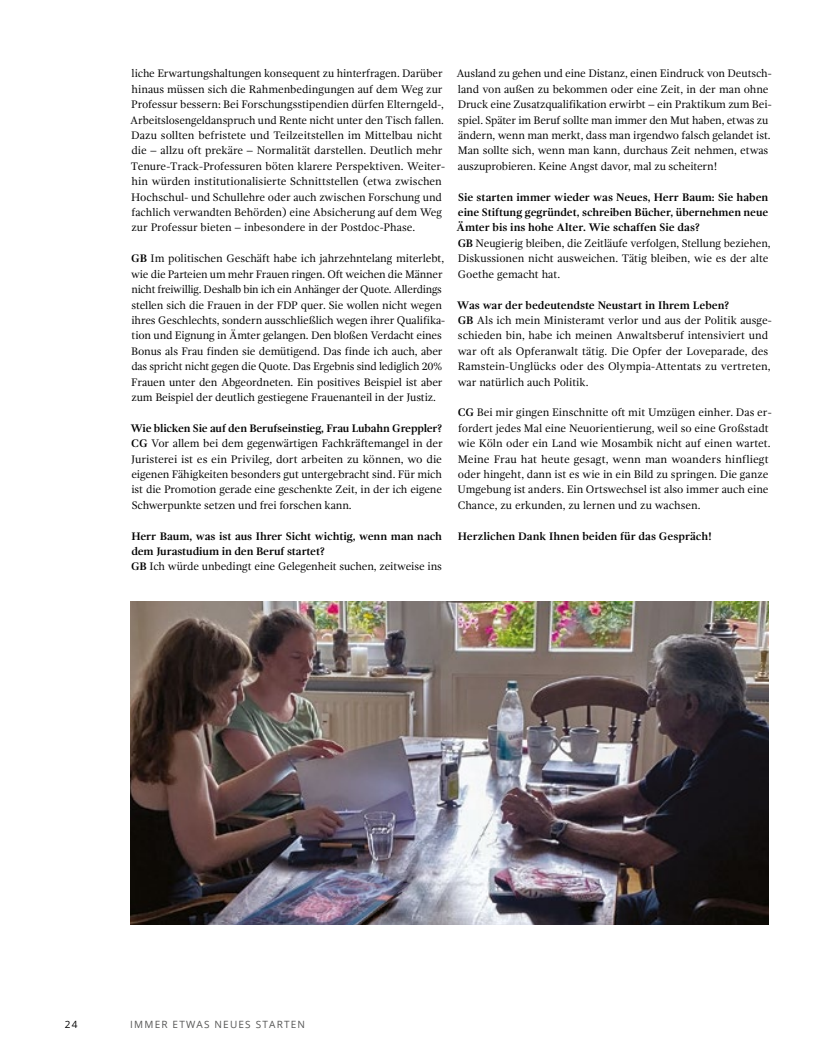
<style>
.page{position:relative;width:815px;height:1063px;background:#fff}
.page>*{position:absolute;margin:0;border:0;box-sizing:border-box;transform-origin:0 0}
.t1{font:11.25px/15.4px "Gandhi Serif";letter-spacing:-.01em;color:#000}
.t2{font:700 11.25px/15.4px "Gandhi Serif";letter-spacing:-.005em;color:#000}
.t3{font:10px "Open Sans";letter-spacing:.12em;color:#565655}
.t4{font:10px "Open Sans";color:#000}
.s1{font-weight:700}
.s2{font-weight:400}
</style>
<div class="page">
<hr style="left:814px;top:0;width:1px;height:1063px;background:#fffcee">
<img style="left:130px;top:601px;width:639px;height:324px">
<p class="t1" style="left:130px;top:66px;width:317px">liche Erwartungshaltungen konsequent zu hinterfragen. Darüber hinaus müssen sich die Rahmenbedingungen auf dem Weg zur Professur bessern: Bei Forschungsstipendien dürfen Elterngeld-, Arbeitslosengeldanspruch und Rente nicht unter den Tisch fallen.<br>Dazu sollten befristete und Teilzeitstellen im Mittelbau nicht die – allzu oft prekäre – Normalität darstellen. Deutlich mehr Tenure-Track-Professuren böten klarere Perspektiven. Weiter&shy;hin würden institutionalisierte Schnittstellen (etwa zwischen Hochschul- und Schullehre oder auch zwischen Forschung und fachlich verwandten Behörden) eine Absicherung auf dem Weg zur Professur bieten – inbesondere in der Postdoc-Phase.</p>
<p class="t1" style="left:131px;top:251px;width:315px"><span class="s1">GB</span> Im politischen Geschäft habe ich jahrzehntelang miterlebt, wie die Parteien um mehr Frauen ringen. Oft weichen die Männer nicht freiwillig. Deshalb bin ich ein Anhänger der Quote. Allerdings stellen sich die Frauen in der FDP quer. Sie wollen nicht wegen ihres Geschlechts, sondern ausschließlich wegen ihrer Qualifika&shy;tion und Eignung in Ämter gelangen. Den bloßen Verdacht eines Bonus als Frau finden sie demütigend. Das finde ich auch, aber das spricht nicht gegen die Quote. Das Ergebnis sind lediglich 20% Frauen unter den Abgeordneten. Ein positives Beispiel ist aber zum Beispiel der deutlich gestiegene Frauenanteil in der Justiz.</p>
<p class="t1" style="left:130px;top:420px;width:314px;text-align:justify"><span class="s1">Wie blicken Sie auf den Berufseinstieg, Frau Lubahn Greppler?<br>CG</span> Vor allem bei dem gegenwärtigen Fachkräftemangel in der Juristerei ist es ein Privileg, dort arbeiten zu können, wo die eigenen Fähigkeiten besonders gut untergebracht sind. Für mich ist die Promotion gerade eine geschenkte Zeit, in der ich eigene Schwerpunkte setzen und frei forschen kann.</p>
<p class="t2" style="left:131px;top:528px;width:312px">Herr Baum, was ist aus Ihrer Sicht wichtig, wenn man nach dem Jurastudium in den Beruf startet?<br>GB <span class="s2">Ich würde unbedingt eine Gelegenheit suchen, zeitweise ins</span></p>
<p class="t1" style="left:457px;top:66px;width:317px">Ausland zu gehen und eine Distanz, einen Eindruck von Deutsch&shy;land von außen zu bekommen oder eine Zeit, in der man ohne Druck eine Zusatzqualifikation erwirbt – ein Praktikum zum Bei&shy;spiel. Später im Beruf sollte man immer den Mut haben, etwas zu ändern, wenn man merkt, dass man irgendwo falsch gelandet ist.<br>Man sollte sich, wenn man kann, durchaus Zeit nehmen, etwas auszuprobieren. Keine Angst davor, mal zu scheitern!</p>
<p class="t2" style="left:457px;top:189px;width:316px">Sie starten immer wieder was Neues, Herr Baum: Sie haben eine Stiftung gegründet, schreiben Bücher, übernehmen neue Ämter bis ins hohe Alter. Wie schaffen Sie das?<br>GB <span class="s2">Neugierig bleiben, die Zeitläufe verfolgen, Stellung beziehen, Diskussionen nicht ausweichen. Tätig bleiben, wie es der alte Goethe gemacht hat.</span></p>
<p class="t1" style="left:457px;top:297px;width:316px"><span class="s1">Was war der bedeutendste Neustart in Ihrem Leben?<br>GB</span> Als ich mein Ministeramt verlor und aus der Politik ausge&shy;schieden bin, habe ich meinen Anwaltsberuf intensiviert und war oft als Opferanwalt tätig. Die Opfer der Loveparade, des Ramstein-Unglücks oder des Olympia-Attentats zu vertreten, war natürlich auch Politik.</p>
<p class="t1" style="left:458px;top:405px;width:315px"><span class="s1">CG</span> Bei mir gingen Einschnitte oft mit Umzügen einher. Das er&shy;fordert jedes Mal eine Neuorientierung, weil so eine Großstadt wie Köln oder ein Land wie Mosambik nicht auf einen wartet.<br>Meine Frau hat heute gesagt, wenn man woanders hinfliegt oder hingeht, dann ist es wie in ein Bild zu springen. Die ganze Umgebung ist anders. Ein Ortswechsel ist also immer auch eine Chance, zu erkunden, zu lernen und zu wachsen.</p>
<p class="t2" style="left:458px;top:528px;width:256px">Herzlichen Dank Ihnen beiden für das Gespräch!</p>
<p class="t4" style="left:65px;top:1018px;width:14px">24</p>
<p class="t3" style="left:130px;top:1018px;width:51px">IMMER ETWA</p>
<p class="t3" style="left:204px;top:1018px;width:67px">S NEUES STARTEN</p>
</div>
